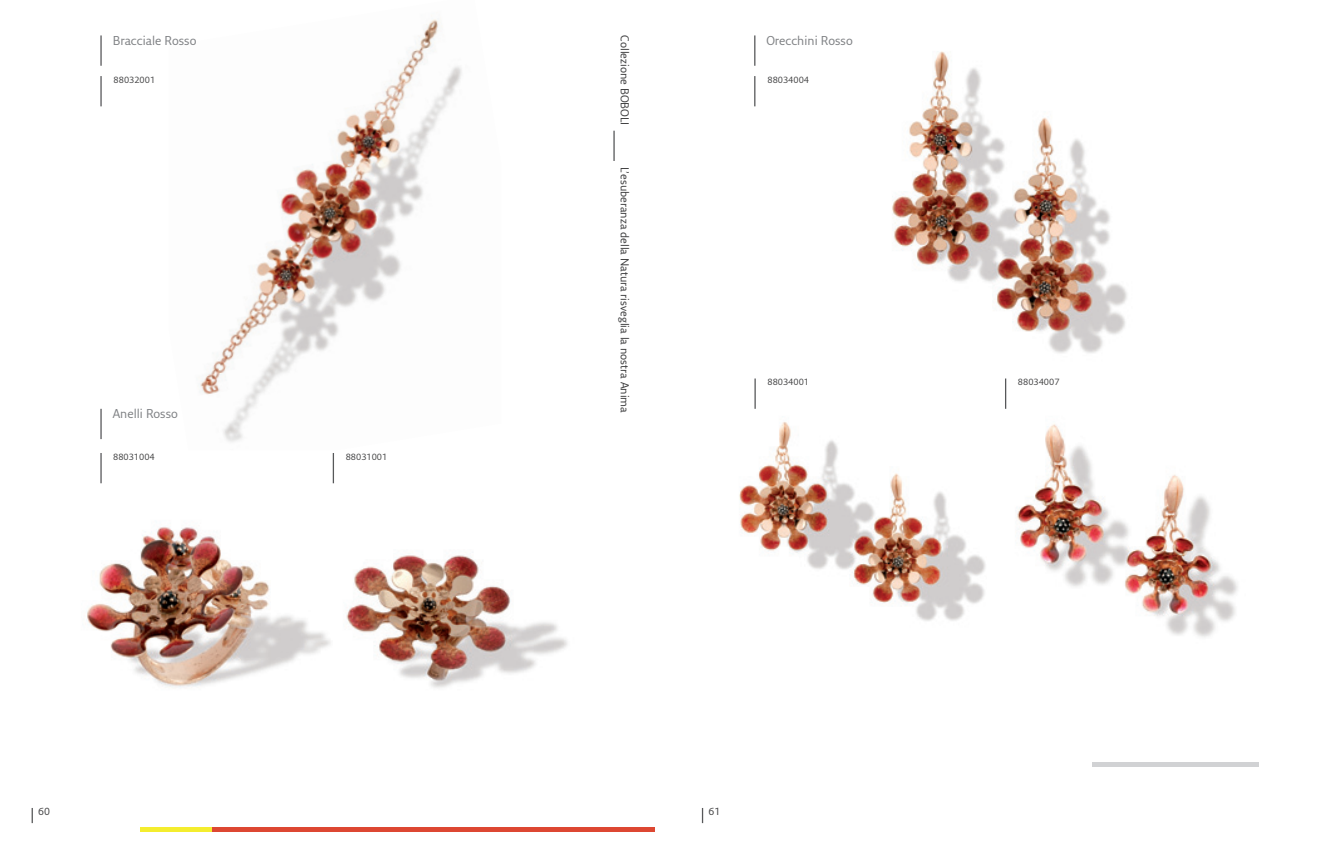
<style>
.page{position:relative;width:1340px;height:851px;background:#fff}
.page>*{position:absolute;margin:0;border:0;box-sizing:border-box;transform-origin:0 0}
.t1{font:12.5px "Fresco Sans Std";color:#808285}
.t2{font:11.25px "Fresco Sans Std";color:#3e3e3f}
.t3{font:10px "Fresco Sans Std";color:#3e3e3f}
.t4{font:8.75px "Fresco Sans Std";color:#3e3e3f}
</style>
<div class="page">
<img style="left:200px;top:19px;width:262px;height:423px">
<hr style="left:613px;top:131px;width:1px;height:30px;background:#57585a">
<div style="left:140px;top:826px;width:74px;height:5px;background:#f4ed2f"></div>
<hr style="left:1092px;top:762px;width:166px;height:4px;background:#d1d2d4">
<div style="left:213px;top:826px;width:442px;height:5px;background:#dd4732"></div>
<hr style="left:100px;top:76px;width:2px;height:30px;background:#57585a">
<hr style="left:100px;top:35px;width:2px;height:31px;background:#57585a">
<hr style="left:100px;top:409px;width:2px;height:30px;background:#57585a">
<hr style="left:100px;top:453px;width:2px;height:30px;background:#57585a">
<hr style="left:333px;top:453px;width:1px;height:30px;background:#57585a">
<img style="left:87px;top:527px;width:244px;height:161px">
<img style="left:346px;top:555px;width:222px;height:133px">
<img style="left:892px;top:51px;width:235px;height:302px">
<img style="left:739px;top:407px;width:247px;height:214px">
<img style="left:1006px;top:407px;width:232px;height:230px">
<hr style="left:754px;top:76px;width:1px;height:30px;background:#57585a">
<hr style="left:754px;top:378px;width:1px;height:31px;background:#57585a">
<hr style="left:1005px;top:378px;width:1px;height:31px;background:#57585a">
<hr style="left:754px;top:35px;width:1px;height:31px;background:#57585a">
<svg style="left:32px;top:808px;width:1px;height:15px"></svg>
<svg style="left:702px;top:808px;width:1px;height:15px"></svg>
<p class="t1" style="left:113px;top:33px;width:85px">Bracciale Rosso</p>
<p class="t4" style="left:114px;top:74px;width:43px">88032001</p>
<p class="t1" style="left:113px;top:406px;width:67px">Anelli Rosso</p>
<p class="t4" style="left:113px;top:451px;width:43px">88031004</p>
<p class="t4" style="left:346px;top:451px;width:43px">88031001</p>
<p class="t2" style="left:631px;top:35px;width:91px;rotate:90deg">Collezione BOBOLI</p>
<p class="t2" style="left:631px;top:167px;width:248px;rotate:90deg">L’esuberanza della Natura risveglia la nostra Anima</p>
<p class="t1" style="left:766px;top:33px;width:88px">Orecchini Rosso</p>
<p class="t4" style="left:767px;top:74px;width:43px">88034004</p>
<p class="t4" style="left:767px;top:377px;width:43px">88034001</p>
<p class="t4" style="left:1018px;top:377px;width:43px">88034007</p>
<p class="t3" style="left:38px;top:805px;width:13px">60</p>
<p class="t3" style="left:708px;top:805px;width:13px">61</p>
</div>
